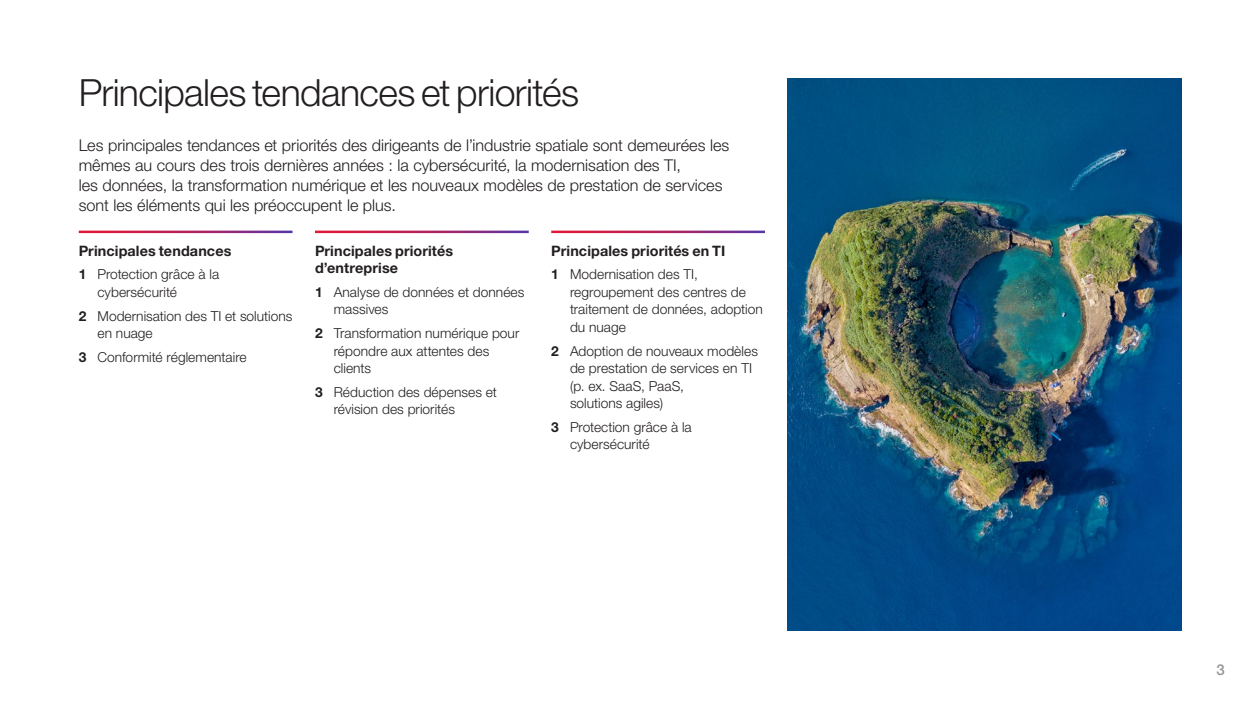
<style>
.page{position:relative;width:1260px;height:709px;background:#fff}
.page>*{position:absolute;margin:0;border:0;box-sizing:border-box;transform-origin:0 0}
.H1_FR{font:300 37.5px "Helvetica Neue LT Pro";letter-spacing:-.015em;color:#231f20}
.Text_intro_FR{font:300 16.25px/20px "Helvetica Neue LT Pro";color:#231f20}
.t1{font:500 15px "Helvetica Neue LT Pro";color:#939598}
.H4___gradiant_line_F{font:700 14.38px/17.5px "Helvetica Neue LT Pro";letter-spacing:.01em;color:#231f20}
.t2{font:300 13.75px/17.5px "Helvetica Neue LT Pro";color:#231f20}
.s1{font-weight:700}
</style>
<div class="page">
<img style="left:788px;top:79px;width:393px;height:551px">
<h1 class="H1_FR" style="left:79px;top:69px;width:502px">Principales tendances et priorités</h1>
<p class="Text_intro_FR" style="left:79px;top:134px;width:652px">Les principales tendances et priorités des dirigeants de l’industrie spatiale sont demeurées les mêmes au cours des trois dernières années : la cybersécurité, la modernisation des TI,<br>les données, la transformation numérique et les nouveaux modèles de prestation de services sont les éléments qui les préoccupent le plus.</p>
<p class="H4___gradiant_line_F" style="left:79px;top:241px;width:154px">Principales tendances</p>
<p class="t2" style="left:98px;top:265px;width:123px;text-indent:-19px"><span class="s1">1</span> Protection grâce à la cybersécurité</p>
<p class="t2" style="left:98px;top:307px;width:196px;text-indent:-19px"><span class="s1">2</span> Modernisation des TI et solutions en nuage</p>
<p class="t2" style="left:79px;top:348px;width:169px"><span class="s1">3</span> Conformité réglementaire</p>
<p class="H4___gradiant_line_F" style="left:315px;top:241px;width:140px">Principales priorités d’entreprise</p>
<p class="t2" style="left:334px;top:283px;width:192px;text-indent:-19px"><span class="s1">1</span> Analyse de données et données massives</p>
<p class="t2" style="left:334px;top:324px;width:187px;text-indent:-19px"><span class="s1">2</span> Transformation numérique pour répondre aux attentes des clients</p>
<p class="t2" style="left:334px;top:383px;width:165px;text-indent:-19px"><span class="s1">3</span> Réduction des dépenses et révision des priorités</p>
<p class="H4___gradiant_line_F" style="left:551px;top:241px;width:176px">Principales priorités en TI</p>
<p class="t2" style="left:570px;top:265px;width:194px;text-indent:-19px"><span class="s1">1</span> Modernisation des TI, regroupement des centres de traitement de données, adoption du nuage</p>
<p class="t2" style="left:570px;top:342px;width:190px;text-indent:-19px"><span class="s1">2</span> Adoption de nouveaux modèles de prestation de services en TI (p. ex. SaaS, PaaS,<br>solutions agiles)</p>
<p class="t2" style="left:570px;top:418px;width:123px;text-indent:-19px"><span class="s1">3</span> Protection grâce à la cybersécurité</p>
<p class="t1" style="left:1216px;top:660px;width:10px">3</p>
</div>
